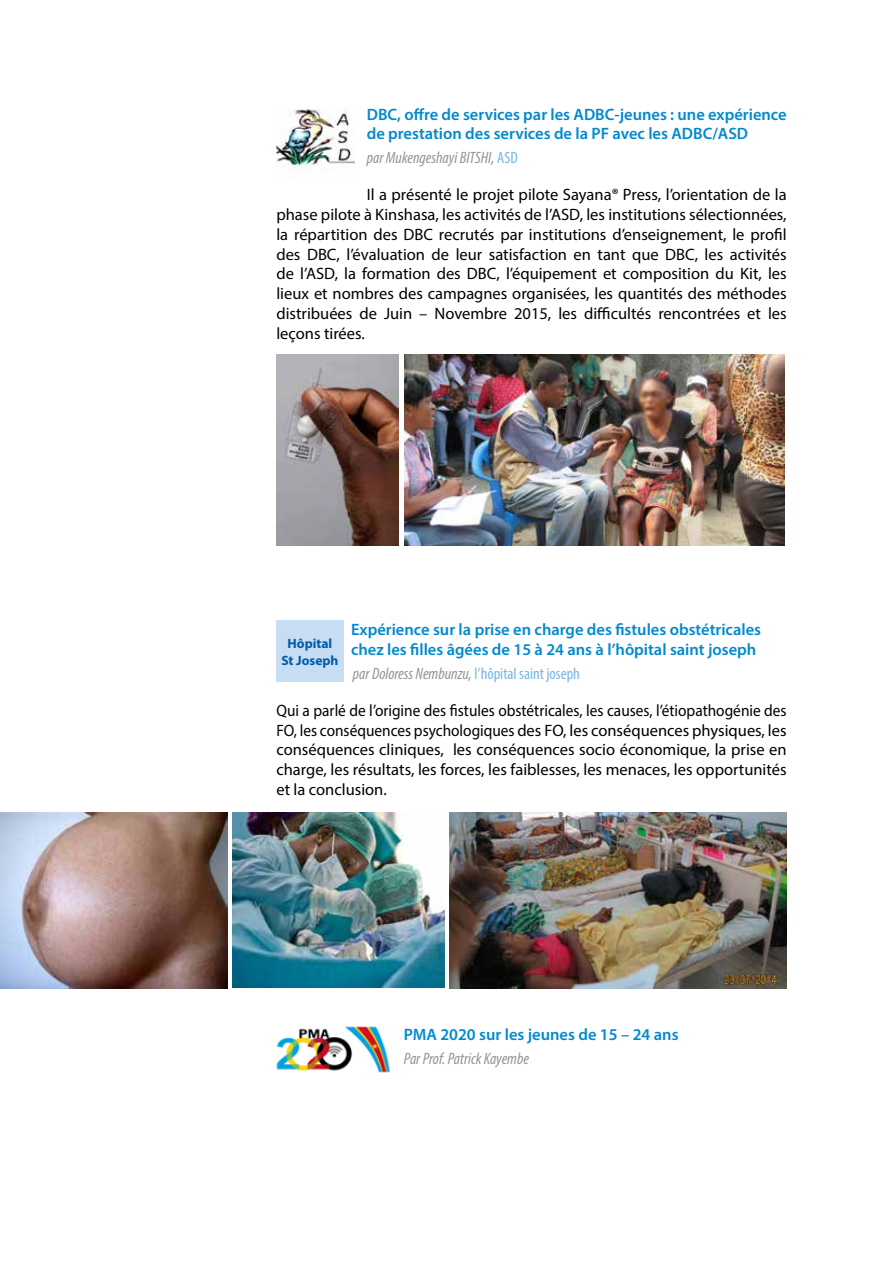
<style>
.page{position:relative;width:893px;height:1263px;background:#fff}
.page>*{position:absolute;margin:0;border:0;box-sizing:border-box;transform-origin:0 0}
.t1{font:16.5px/19.8px "Myriad Pro";color:#000;text-align:justify}
.t2{font:16.5px/19.8px "Myriad Pro";color:#000;text-align:justify;scale:.93 1}
.t3{font:600 16.5px/19.8px "Myriad Pro";color:#0089cf}
.t4{font:italic condensed 16.5px "Myriad Pro";color:#939598}
.t5{font:700 13.5px/16.2px "Myriad Pro";color:#005baa;text-align:center}
.s1{font-style:normal;color:#78b7e4}
</style>
<div class="page">
<img style="left:276px;top:109px;width:78px;height:61px">
<img style="left:276px;top:355px;width:122px;height:190px">
<img style="left:405px;top:355px;width:379px;height:190px">
<div style="left:276px;top:620px;width:68px;height:61px;background:#c7ddf3"></div>
<img style="left:276px;top:1026px;width:114px;height:47px">
<img style="left:0;top:812px;width:227px;height:176px">
<img style="left:233px;top:813px;width:211px;height:175px">
<img style="left:450px;top:813px;width:337px;height:175px">
<p class="t3" style="left:367px;top:104px;width:421px">DBC, offre de services par les ADBC-jeunes : une expérience de prestation des services de la PF avec les ADBC/ASD</p>
<p class="t4" style="left:367px;top:148px;width:152px">par Mukengeshayi BITSHI, <span class="s1">ASD</span></p>
<p class="t1" style="left:276px;top:184px;width:512px;text-indent:90px">Il a présenté le projet pilote Sayana® Press, l’orientation de la phase pilote à Kinshasa, les activités de l’ASD, les institutions sélectionnées, la répartition des DBC recrutés par institutions d’enseignement, le profil des DBC, l’évaluation de leur satisfaction en tant que DBC, les activités de l’ASD, la formation des DBC, l’équipement et composition du Kit, les lieux et nombres des campagnes organisées, les quantités des méthodes distribuées de Juin – Novembre 2015, les difficultés rencontrées et les leçons tirées.</p>
<p class="t3" style="left:351px;top:619px;width:412px">Expérience sur la prise en charge des fistules obstétricales chez les filles âgées de 15 à 24 ans à l’hôpital saint joseph</p>
<p class="t4" style="left:353px;top:663px;width:228px">par Doloress Nembunzu, <span class="s1">l’hôpital saint joseph</span></p>
<p class="t2" style="left:276px;top:700px;width:550px">Qui a parlé de l’origine des fistules obstétricales, les causes, l’étiopathogénie des FO, les conséquences psychologiques des FO, les conséquences physiques, les conséquences cliniques, les conséquences socio économique, la prise en charge, les résultats, les forces, les faiblesses, les menaces, les opportunités et la conclusion.</p>
<p class="t5" style="left:281px;top:635px;width:59px">Hôpital<br>St Joseph</p>
<p class="t3" style="left:404px;top:1024px;width:276px">PMA 2020 sur les jeunes de 15 – 24 ans</p>
<p class="t4" style="left:404px;top:1048px;width:127px">Par Prof. Patrick Kayembe</p>
</div>
